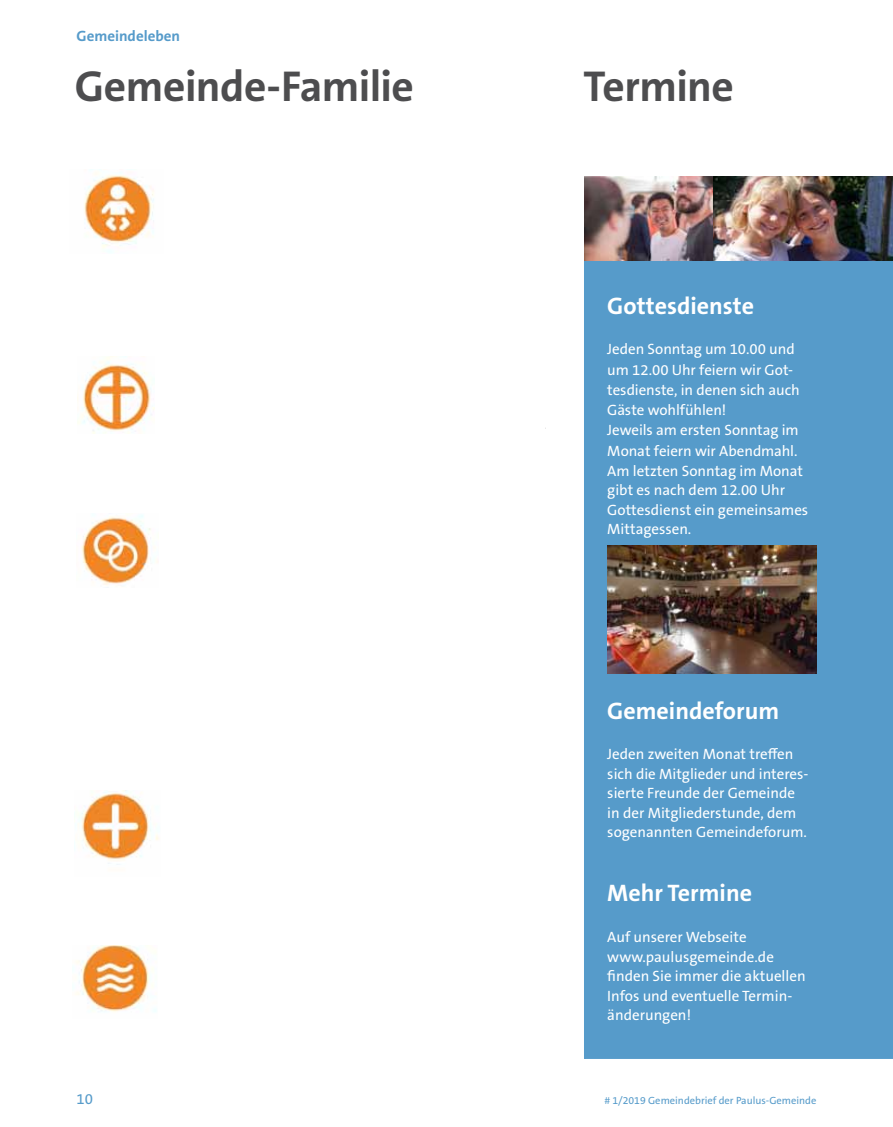
<style>
.page{position:relative;width:893px;height:1127px;background:#fff}
.page>*{position:absolute;margin:0;border:0;box-sizing:border-box;transform-origin:0 0}
.t1{font:700 43.5px "The Sans B W7";letter-spacing:-.015em;color:#4d4d4f}
.t2{font:700 24px "The Sans B W7";color:#fff}
.t3{font:15px/20px "The Sans B W5 Plain";color:#fff}
.t4{font:700 15px "The Sans B W7";color:#569bca}
.t5{font:15px "The Sans B W5 Plain";color:#569bca}
.t6{font:10.5px "The Sans B W5 Plain";color:#569bca}
</style>
<div class="page">
<img style="left:713px;top:176px;width:180px;height:85px">
<img style="left:584px;top:176px;width:129px;height:85px">
<div style="left:584px;top:261px;width:309px;height:798px;background:#569bca"></div>
<img style="left:84px;top:172px;width:70px;height:81px">
<img style="left:81px;top:514px;width:77px;height:71px">
<img style="left:78px;top:357px;width:76px;height:76px">
<img style="left:81px;top:790px;width:78px;height:75px">
<img style="left:76px;top:945px;width:81px;height:67px">
<img style="left:607px;top:545px;width:209px;height:129px">
<p class="t4" style="left:77px;top:26px;width:105px">Gemeindeleben</p>
<h1 class="t1" style="left:75px;top:59px;width:340px">Gemeinde-Familie</h1>
<h1 class="t1" style="left:584px;top:59px;width:152px">Termine</h1>
<h2 class="t2" style="left:607px;top:290px;width:148px">Gottesdienste</h2>
<p class="t3" style="left:607px;top:339px;width:203px">Jeden Sonntag um 10.00 und um 12.00 Uhr feiern wir Got&shy;tesdienste, in denen sich auch<br>Gäste wohlfühlen!<br>Jeweils am ersten Sonntag im<br>Monat feiern wir Abendmahl.<br>Am letzten Sonntag im Monat gibt es nach dem 12.00 Uhr<br>Gottesdienst ein gemeinsames<br>Mittagessen.</p>
<h2 class="t2" style="left:607px;top:695px;width:173px">Gemeindeforum</h2>
<p class="t3" style="left:607px;top:745px;width:203px;line-height:19.5px">Jeden zweiten Monat treffen sich die Mitglieder und interes&shy;sierte Freunde der Gemeinde in der Mitgliederstunde, dem sogenannten Gemeindeforum.</p>
<h2 class="t2" style="left:607px;top:878px;width:146px">Mehr Termine</h2>
<p class="t3" style="left:607px;top:927px;width:200px">Auf unserer Webseite www.paulusgemeinde.de finden Sie immer die aktuellen<br>Infos und eventuelle Termin&shy;änderungen!</p>
<p class="t5" style="left:77px;top:1089px;width:18px">10</p>
<p class="t6" style="left:604px;top:1093px;width:214px"># 1/2019 Gemeindebrief der Paulus-Gemeinde</p>
</div>
